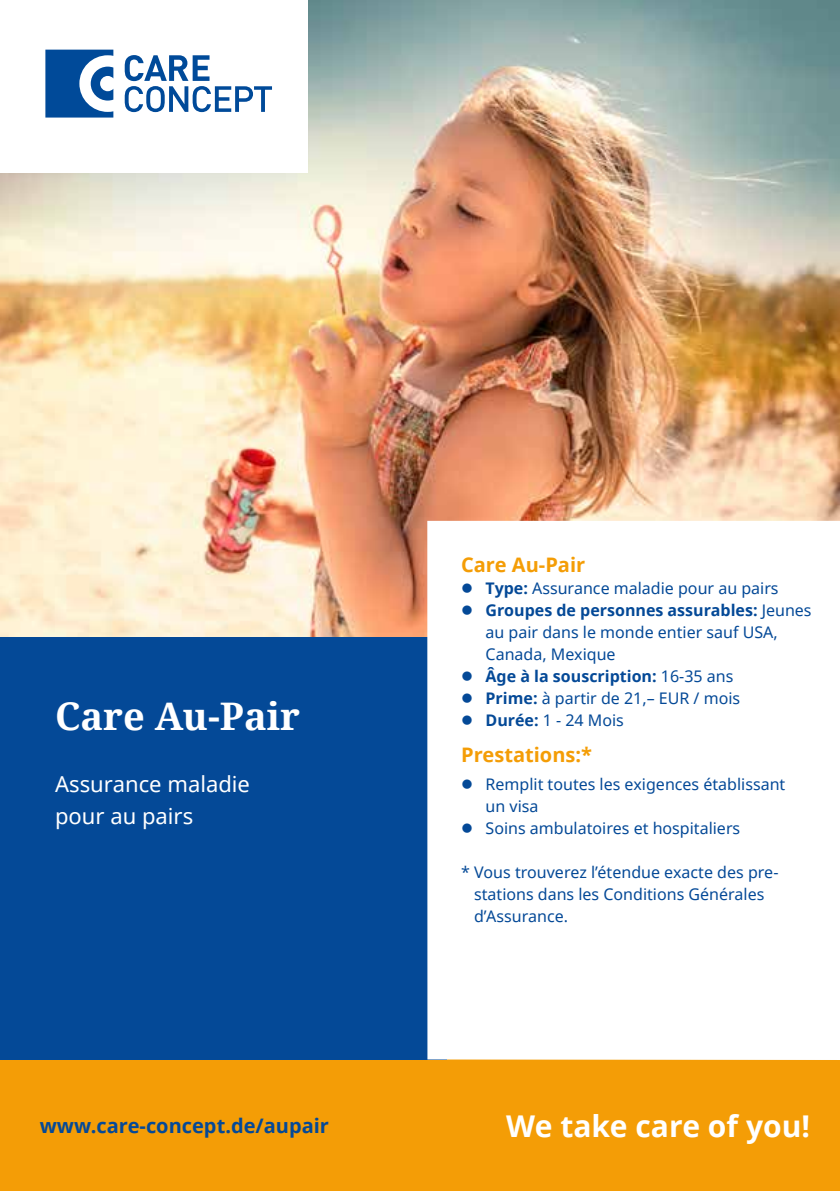
<style>
.page{position:relative;width:840px;height:1191px;background:#fff}
.page>*{position:absolute;margin:0;border:0;box-sizing:border-box;transform-origin:0 0}
.t1{font:700 38px "Noto Serif";color:#fff}
.t2{font:700 30px "Noto Sans";color:#fff}
.t3{font:22px/32px "Noto Sans";color:#fff}
.t4{font:700 20px "Noto Sans";color:#044997}
.t5{font:700 20px "Noto Sans";color:#f49d06}
.t6{font:16px/22px "Noto Sans";color:#044997}
.t7{font:700 16px "Noto Sans";color:#044997}
.s1{font-weight:700}
.s2{font-weight:400}
</style>
<div class="page">
<img style="left:0;top:0;width:839px;height:637px">
<div style="left:0;top:0;width:308px;height:172px;background:#fff"></div>
<svg style="left:45px;top:50px;width:227px;height:68px"></svg>
<div style="left:0;top:1056px;width:839px;height:135px;background:#f49d06"></div>
<div style="left:0;top:637px;width:446px;height:422px;background:#044997"></div>
<div style="left:427px;top:521px;width:412px;height:539px;background:#fff"></div>
<svg style="left:452px;top:499px;width:140px;height:22px;background:#e9996f"></svg>
<h1 class="t1" style="left:55px;top:690px;width:246px">Care Au-Pair</h1>
<h3 class="t3" style="left:55px;top:768px;width:196px">Assurance maladie pour au pairs</h3>
<p class="t4" style="left:40px;top:1111px;width:290px">www.care-concept.de/aupair</p>
<p class="t5" style="left:461px;top:550px;width:125px">Care Au-Pair</p>
<p class="t6" style="left:461px;top:577px;width:319px">● <span class="s1">Type:</span> Assurance maladie pour au pairs</p>
<p class="t6" style="left:485px;top:599px;width:327px;text-indent:-24px">● <span class="s1">Groupes de personnes assurables:</span> Jeunes au pair dans le monde entier sauf USA,<br>Canada, Mexique</p>
<p class="t7" style="left:461px;top:665px;width:273px">● Âge à la souscription: <span class="s2">16-35 ans</span></p>
<p class="t6" style="left:461px;top:687px;width:280px">● <span class="s1">Prime:</span> à partir de 21,– EUR / mois</p>
<p class="t6" style="left:461px;top:709px;width:164px">● <span class="s1">Durée:</span> 1 - 24 Mois</p>
<p class="t5" style="left:461px;top:740px;width:132px">Prestations:*</p>
<p class="t6" style="left:485px;top:773px;width:301px;text-indent:-24px">● Remplit toutes les exigences établissant un visa</p>
<p class="t6" style="left:461px;top:817px;width:280px">● Soins ambulatoires et hospitaliers</p>
<p class="t6" style="left:474px;top:861px;width:306px;text-indent:-13px">* Vous trouverez l’étendue exacte des pre&shy;stations dans les Conditions Générales d’Assurance.</p>
<h2 class="t2" style="left:506px;top:1104px;width:305px">We take care of you!</h2>
</div>
